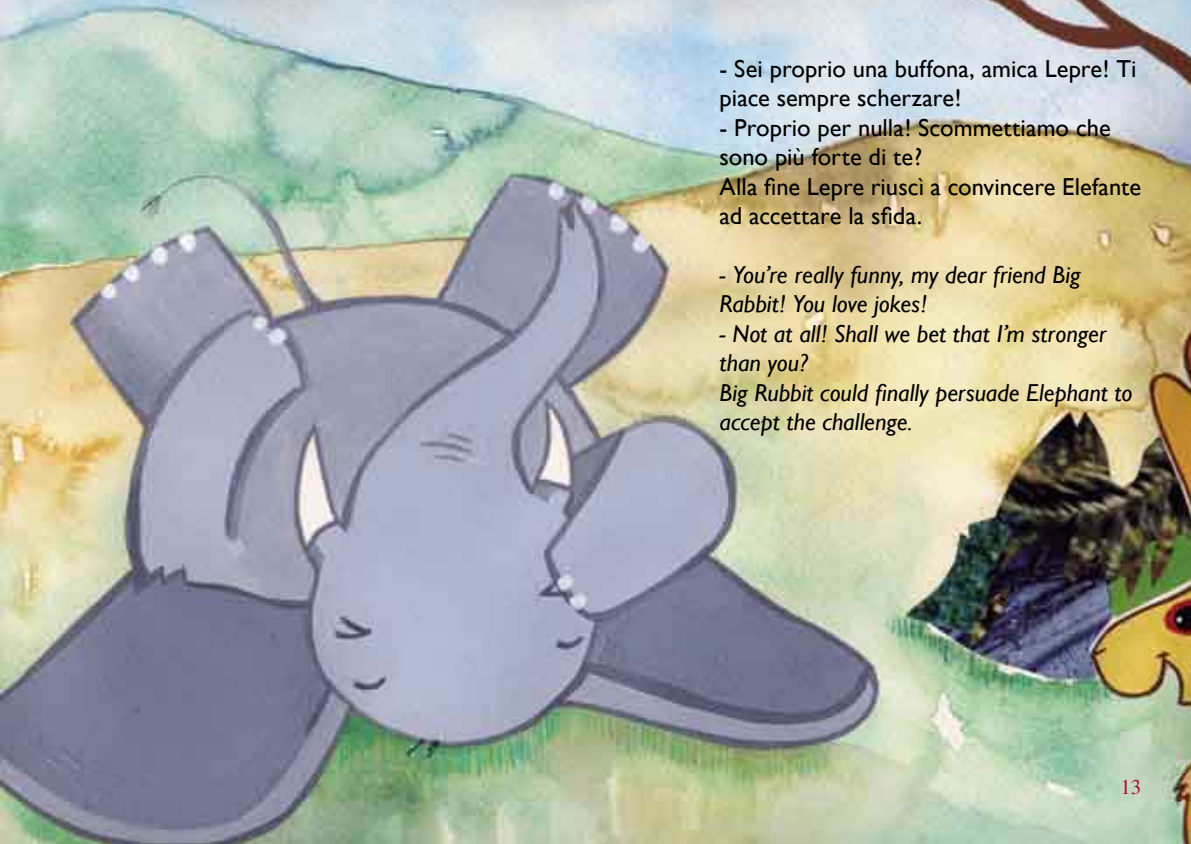
<style>
.page{position:relative;width:1191px;height:844px;background:#fff}
.page>*{position:absolute;margin:0;border:0;box-sizing:border-box;transform-origin:0 0}
.t1{font:24.5px/29.4px "Gill Sans";color:#000}
.t2{font:italic 24.5px/29.4px "Gill Sans";color:#000}
.t3{font:21px "Times";color:#a9122a}
</style>
<div class="page">
<img style="left:0;top:0;width:1191px;height:843px">
<p class="t1" style="left:719px;top:54px;width:418px">- Sei proprio una buffona, amica Lepre! Ti piace sempre scherzare!</p>
<p class="t1" style="left:719px;top:113px;width:423px">- Proprio per nulla! Scommettiamo che sono più forte di te?<br>Alla fine Lepre riuscì a convincere Elefante ad accettare la sfida.</p>
<p class="t2" style="left:719px;top:260px;width:362px">- You’re really funny, my dear friend Big<br>Rabbit! You love jokes!</p>
<p class="t2" style="left:719px;top:318px;width:414px">- Not at all! Shall we bet that I’m stronger than you?<br>Big Rubbit could finally persuade Elephant to accept the challenge.</p>
<p class="t3" style="left:1120px;top:775px;width:22px">13</p>
</div>
